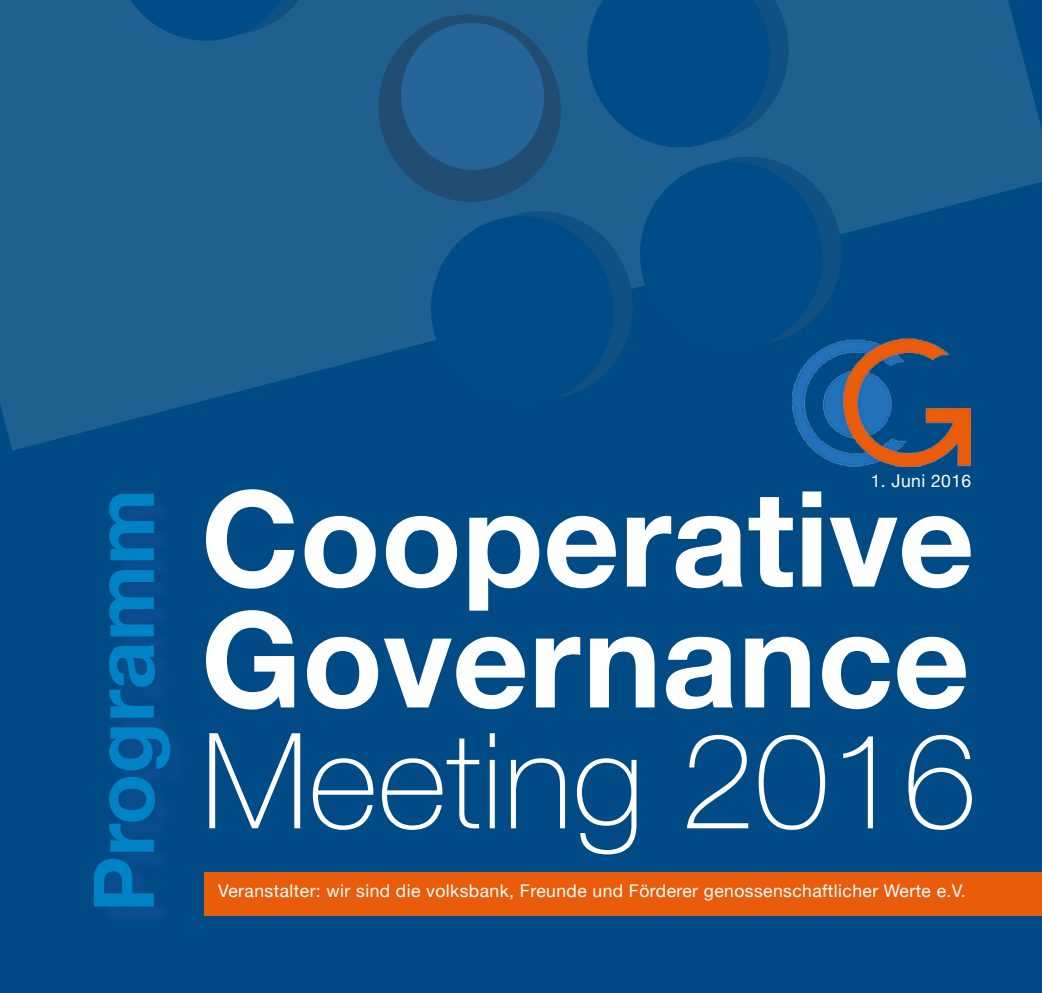
<style>
.page{position:relative;width:1042px;height:993px;background:#fff}
.page>*{position:absolute;margin:0;border:0;box-sizing:border-box;transform-origin:0 0}
.t1{font:700 133px/120.8px "Helvetica Neue";color:#fff}
.t2{font:100 133px "Helvetica Neue";color:#fff}
.t3{font:700 84px "Helvetica Neue";color:#0082c6}
.t4{font:17.5px "Helvetica Neue";letter-spacing:.025em;color:#fff}
</style>
<div class="page">
<div style="left:0;top:0;width:1042px;height:992px;background:#004b85"></div>
<div style="left:205px;top:871px;width:837px;height:44px;background:#e95c0c"></div>
<svg style="left:0;top:0;width:1042px;height:450px;fill:#206091"></svg>
<svg style="left:799px;top:147px;width:52px;height:192px"></svg>
<svg style="left:571px;top:201px;width:72px;height:207px"></svg>
<svg style="left:630px;top:152px;width:202px;height:207px"></svg>
<svg style="left:577px;top:0;width:222px;height:157px"></svg>
<svg style="left:421px;top:206px;width:202px;height:207px"></svg>
<svg style="left:368px;top:4px;width:203px;height:208px;background:#205b89"></svg>
<svg style="left:103px;top:0;width:449px;height:177px;background:#1f5e8e"></svg>
<img style="left:792px;top:339px;width:178px;height:127px">
<h2 class="t3" style="left:58px;top:912px;width:424px;rotate:-90deg">Programm</h2>
<p class="t4" style="left:871px;top:468px;width:102px">1. Juni 2016</p>
<h1 class="t1" style="left:201px;top:482px;width:775px">Cooperative<br>Governance</h1>
<h1 class="t2" style="left:201px;top:679px;width:777px">Meeting 2016</h1>
<p class="t4" style="left:218px;top:878px;width:749px">Veranstalter: wir sind die volksbank, Freunde und Förderer genossenschaftlicher Werte e.V.</p>
</div>
